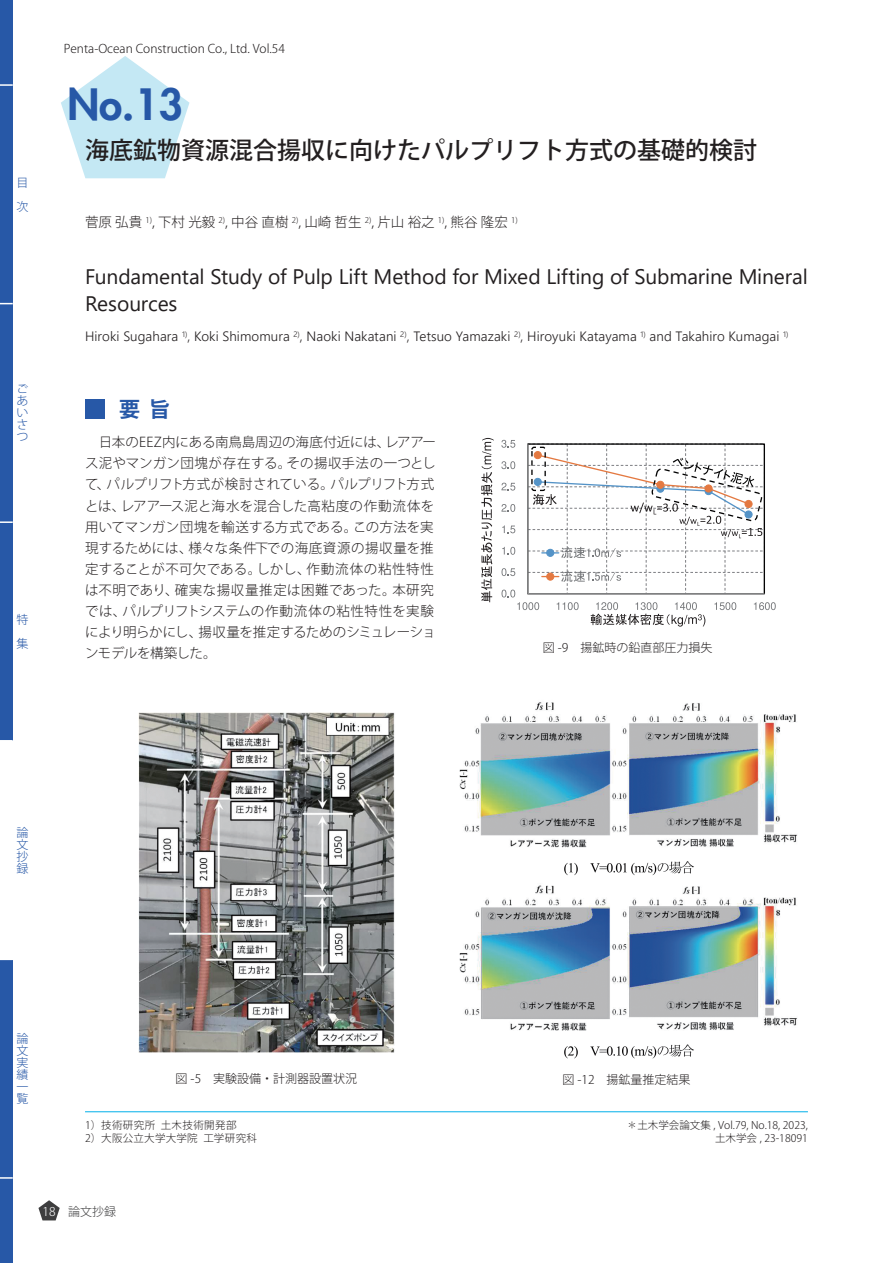
<style>
.page{position:relative;width:893px;height:1263px;background:#fff}
.page>*{position:absolute;margin:0;border:0;box-sizing:border-box;transform-origin:0 0}
.t1{font:800 42px "Futura Std";color:#2758a7}
.t2{font:500 24px "Koz Go Pr 6 N";color:#231f20}
.t3{font:21px/27px "Segoe UI";letter-spacing:-.005em;color:#231f20}
.t4{font:700 21px "Koz Go Pr 6 N";color:#2758a7}
.t5{font:300 13.5px/21px "Koz Go Pr 6 N";letter-spacing:.005em;color:#231f20}
.t6{font:300 13.5px "Segoe UI";letter-spacing:.005em;color:#231f20}
.t7{font:300 12px "Koz Go Pr 6 N";color:#231f20}
.t8{font:300 12px/12px "Koz Go Pr 6 N";color:#2758a7;text-align:justify}
.t9{font:300 12px "Koz Go Pr 6 N";color:#3e3e3f}
.t10{font:300 10.5px/13.5px "Koz Go Pr 6 N";color:#231f20;text-align:right}
.t11{font:300 10.5px/13.5px "Koz Go Pr 6 N";letter-spacing:.03em;color:#231f20}
.s1{color:#fff}
</style>
<div class="page">
<svg style="left:38px;top:1200px;width:22px;height:20px"></svg>
<svg style="left:61px;top:56px;width:128px;height:122px"></svg>
<svg style="left:481px;top:438px;width:13px;height:164px"></svg>
<svg style="left:501px;top:440px;width:275px;height:187px"></svg>
<img style="left:138px;top:712px;width:257px;height:341px">
<img style="left:459px;top:702px;width:338px;height:357px">
<hr style="left:85px;top:1111px;width:723px;height:1px;background:#00afe9">
<div style="left:85px;top:399px;width:19px;height:19px;background:#2758a7"></div>
<div style="left:0;top:0;width:13px;height:1263px;background:#2758a7"></div>
<svg style="left:0;top:303px;width:13px;height:1px"></svg>
<svg style="left:0;top:84px;width:13px;height:2px"></svg>
<svg style="left:0;top:740px;width:13px;height:1px"></svg>
<svg style="left:0;top:521px;width:13px;height:2px"></svg>
<svg style="left:0;top:959px;width:13px;height:1px"></svg>
<svg style="left:0;top:1177px;width:13px;height:2px"></svg>
<div style="left:0;top:741px;width:14px;height:218px;background:#fff"></div>
<p class="t8" style="left:16px;top:171px;width:13px;line-height:24px">目次</p>
<p class="t8" style="left:16px;top:383px;width:13px">ごあいさつ</p>
<p class="t8" style="left:16px;top:608px;width:13px;line-height:24px">特集</p>
<p class="t7" style="left:64px;top:42px;width:223px">Penta-Ocean Construction Co., Ltd. Vol.54</p>
<h1 class="t1" style="left:67px;top:78px;width:117px">No.13</h1>
<h2 class="t2" style="left:85px;top:136px;width:674px">海底鉱物資源混合揚収に向けたパルプリフト方式の基礎的検討</h2>
<p class="t5" style="left:85px;top:212px;width:434px">菅原 弘貴 <sup>1)</sup>, 下村 光毅 <sup>2)</sup>, 中谷 直樹 <sup>2)</sup>, 山崎 哲生 <sup>2)</sup>, 片山 裕之 <sup>1)</sup>, 熊谷 隆宏 <sup>1)</sup></p>
<h3 class="t3" style="left:85px;top:261px;width:724px">Fundamental Study of Pulp Lift Method for Mixed Lifting of Submarine Mineral<br>Resources</h3>
<p class="t6" style="left:85px;top:324px;width:705px">Hiroki Sugahara <sup>1)</sup>, Koki Shimomura <sup>2)</sup>, Naoki Nakatani <sup>2)</sup>, Tetsuo Yamazaki <sup>2)</sup>, Hiroyuki Katayama <sup>1)</sup> and Takahiro Kumagai <sup>1)</sup></p>
<h3 class="t4" style="left:119px;top:397px;width:53px">要 旨</h3>
<p class="t5" style="left:85px;top:432px;width:353px">　日本のEEZ内にある南鳥島周辺の海底付近には、レアアース泥やマンガン団塊が存在する。その揚収手法の一つとして、パルプリフト方式が検討されている。パルプリフト方式とは、レアアース泥と海水を混合した高粘度の作動流体を用いてマンガン団塊を輸送する方式である。この方法を実現するためには、様々な条件下での海底資源の揚収量を推定することが不可欠である。しかし、作動流体の粘性特性は不明であり、確実な揚収量推定は困難であった。本研究では、パルプリフトシステムの作動流体の粘性特性を実験により明らかにし、揚収量を推定するためのシミュレーションモデルを構築した。</p>
<p class="t7" style="left:543px;top:641px;width:171px">図 -9　揚鉱時の鉛直部圧力損失</p>
<p class="t8" style="left:16px;top:826px;width:13px">論文抄録</p>
<p class="t8" style="left:16px;top:1033px;width:13px">論文実績一覧</p>
<p class="t7" style="left:176px;top:1072px;width:183px">図 -5　実験設備・計測器設置状況</p>
<p class="t7" style="left:562px;top:1072px;width:130px">図 -12　揚鉱量推定結果</p>
<p class="t10" style="left:627px;top:1118px;width:182px">＊土木学会論文集 , Vol.79, No.18, 2023,土木学会 , 23-18091</p>
<p class="t11" style="left:85px;top:1118px;width:173px">1）技術研究所 土木技術開発部<br>2）大阪公立大学大学院 工学研究科</p>
<p class="t9" style="left:43px;top:1205px;width:75px"><span class="s1">18</span> 論文抄録</p>
</div>
